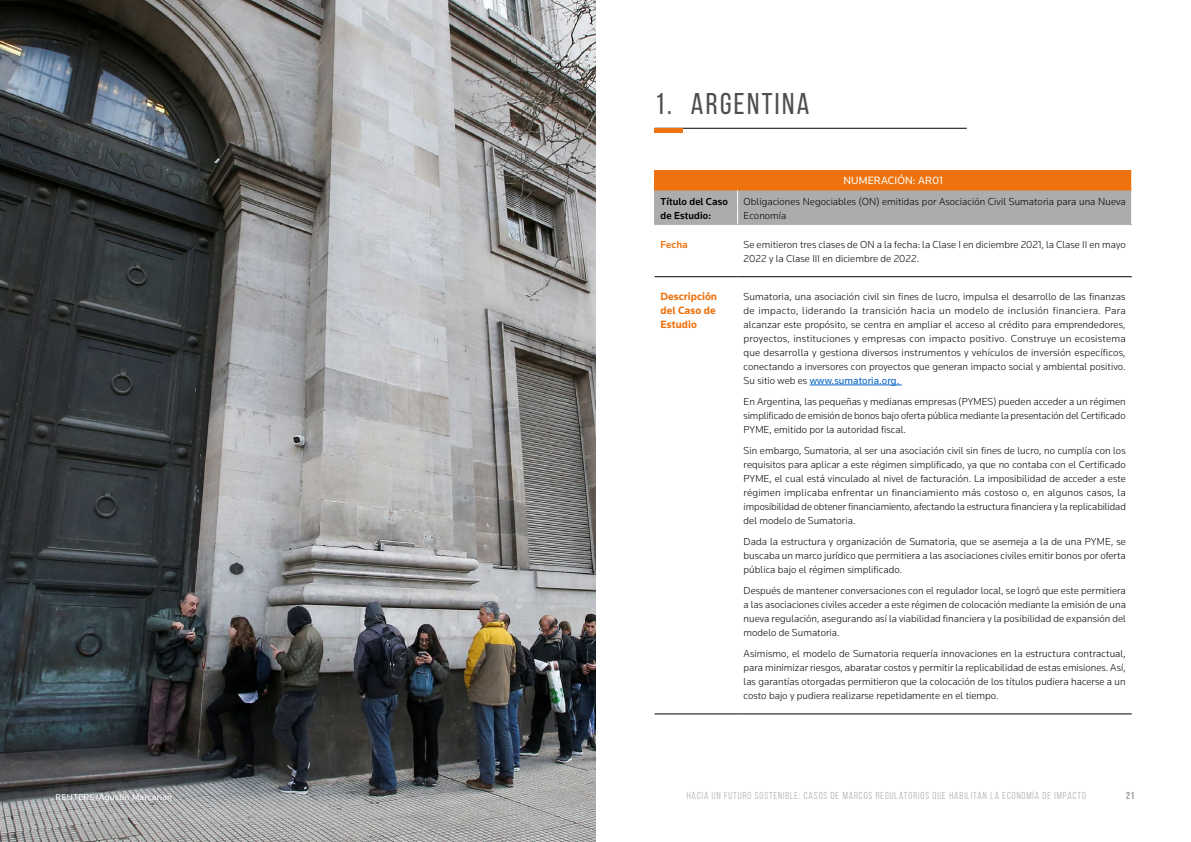
<style>
.page{position:relative;width:1191px;height:842px;background:#fff}
.page>*{position:absolute;margin:0;border:0;box-sizing:border-box;transform-origin:0 0}
.t1{font:30px "Bebas Neue";letter-spacing:.08em;color:#4e4e4d}
.t2{font:700 11px/14px "Knowledge";letter-spacing:.005em;color:#ee720e}
.t3{font:11px "Knowledge";letter-spacing:.01em;color:#fff}
.t4{font:300 10.5px/14px "Knowledge";letter-spacing:.005em;color:#000;text-align:justify}
.t5{font:500 10.5px/14px "Knowledge";letter-spacing:.005em;color:#000}
.t6{font:500 10.5px "Knowledge";letter-spacing:.005em;color:#ee720e}
.t7{font:10px "Bebas Neue";letter-spacing:.1em;color:#9d9d9c}
.t8{font:10px "Bebas Neue";color:#9d9d9c}
.t9{font:9px "Knowledge";letter-spacing:.03em;color:#fff}
.s1{font-weight:400;color:#0563c1}
</style>
<div class="page">
<hr style="left:654px;top:128px;width:312px;height:1px;background:#000">
<div style="left:654px;top:128px;width:29px;height:5px;background:#ee720e"></div>
<img style="left:0;top:0;width:595px;height:842px">
<hr style="left:654px;top:714px;width:83px;height:1px;background:#000">
<hr style="left:737px;top:714px;width:394px;height:1px;background:#000">
<hr style="left:654px;top:276px;width:83px;height:1px;background:#000">
<hr style="left:737px;top:276px;width:394px;height:1px;background:#000">
<svg style="left:654px;top:170px;width:478px;height:54px;background:#c6966f"></svg>
<hr style="left:654px;top:190px;width:1px;height:34px;background:#aeacab">
<hr style="left:1131px;top:190px;width:1px;height:34px;background:#fff">
<hr style="left:654px;top:224px;width:83px;height:1px;background:#b3b2b2">
<hr style="left:737px;top:224px;width:395px;height:1px;background:#b3b2b2">
<hr style="left:809px;top:385px;width:92px;height:1px;background:#0563c1">
<h1 class="t1" style="left:654px;top:87px;width:156px">1. ARGENTINA</h1>
<p class="t3" style="left:843px;top:174px;width:101px">NUMERACIÓN: AR01</p>
<p class="t5" style="left:660px;top:194px;width:69px">Título del Caso de Estudio:</p>
<p class="t4" style="left:743px;top:194px;width:384px">Obligaciones Negociables (ON) emitidas por Asociación Civil Sumatoria para una Nueva<br>Economía</p>
<p class="t6" style="left:660px;top:238px;width:29px">Fecha</p>
<p class="t4" style="left:743px;top:237px;width:383px">Se emitieron tres clases de ON a la fecha: la Clase I en diciembre 2021, la Clase II en mayo<br>2022 y la Clase III en diciembre de 2022.</p>
<p class="t2" style="left:660px;top:289px;width:58px">Descripción del Caso de<br>Estudio</p>
<p class="t4" style="left:743px;top:289px;width:384px">Sumatoria, una asociación civil sin fines de lucro, impulsa el desarrollo de las finanzas de impacto, liderando la transición hacia un modelo de inclusión financiera. Para alcanzar este propósito, se centra en ampliar el acceso al crédito para emprendedores, proyectos, instituciones y empresas con impacto positivo. Construye un ecosistema que desarrolla y gestiona diversos instrumentos y vehículos de inversión específicos, conectando a inversores con proyectos que generan impacto social y ambiental positivo.<br>Su sitio web es <span class="s1">www.sumatoria.org.</span></p>
<p class="t4" style="left:743px;top:394px;width:384px">En Argentina, las pequeñas y medianas empresas (PYMES) pueden acceder a un régimen simplificado de emisión de bonos bajo oferta pública mediante la presentación del Certificado PYME, emitido por la autoridad fiscal.</p>
<p class="t4" style="left:743px;top:443px;width:384px">Sin embargo, Sumatoria, al ser una asociación civil sin fines de lucro, no cumplía con los requisitos para aplicar a este régimen simplificado, ya que no contaba con el Certificado PYME, el cual está vinculado al nivel de facturación. La imposibilidad de acceder a este régimen implicaba enfrentar un financiamiento más costoso o, en algunos casos, la imposibilidad de obtener financiamiento, afectando la estructura financiera y la replicabilidad del modelo de Sumatoria.</p>
<p class="t4" style="left:743px;top:534px;width:384px">Dada la estructura y organización de Sumatoria, que se asemeja a la de una PYME, se buscaba un marco jurídico que permitiera a las asociaciones civiles emitir bonos por oferta pública bajo el régimen simplificado.</p>
<p class="t4" style="left:743px;top:583px;width:384px">Después de mantener conversaciones con el regulador local, se logró que este permitiera a las asociaciones civiles acceder a este régimen de colocación mediante la emisión de una nueva regulación, asegurando así la viabilidad financiera y la posibilidad de expansión del modelo de Sumatoria.</p>
<p class="t4" style="left:743px;top:646px;width:384px">Asimismo, el modelo de Sumatoria requería innovaciones en la estructura contractual, para minimizar riesgos, abaratar costos y permitir la replicabilidad de estas emisiones. Así, las garantías otorgadas permitieron que la colocación de los títulos pudiera hacerse a un costo bajo y pudiera realizarse repetidamente en el tiempo.</p>
<p class="t9" style="left:56px;top:792px;width:118px">REUTERS/Agustín Marcarian</p>
<p class="t7" style="left:686px;top:790px;width:401px">HACIA UN FUTURO SOSTENIBLE: CASOS DE MARCOS REGULATORIOS QUE HABILITAN LA ECONOMÍA DE IMPACTO</p>
<p class="t8" style="left:1126px;top:790px;width:10px">21</p>
</div>
